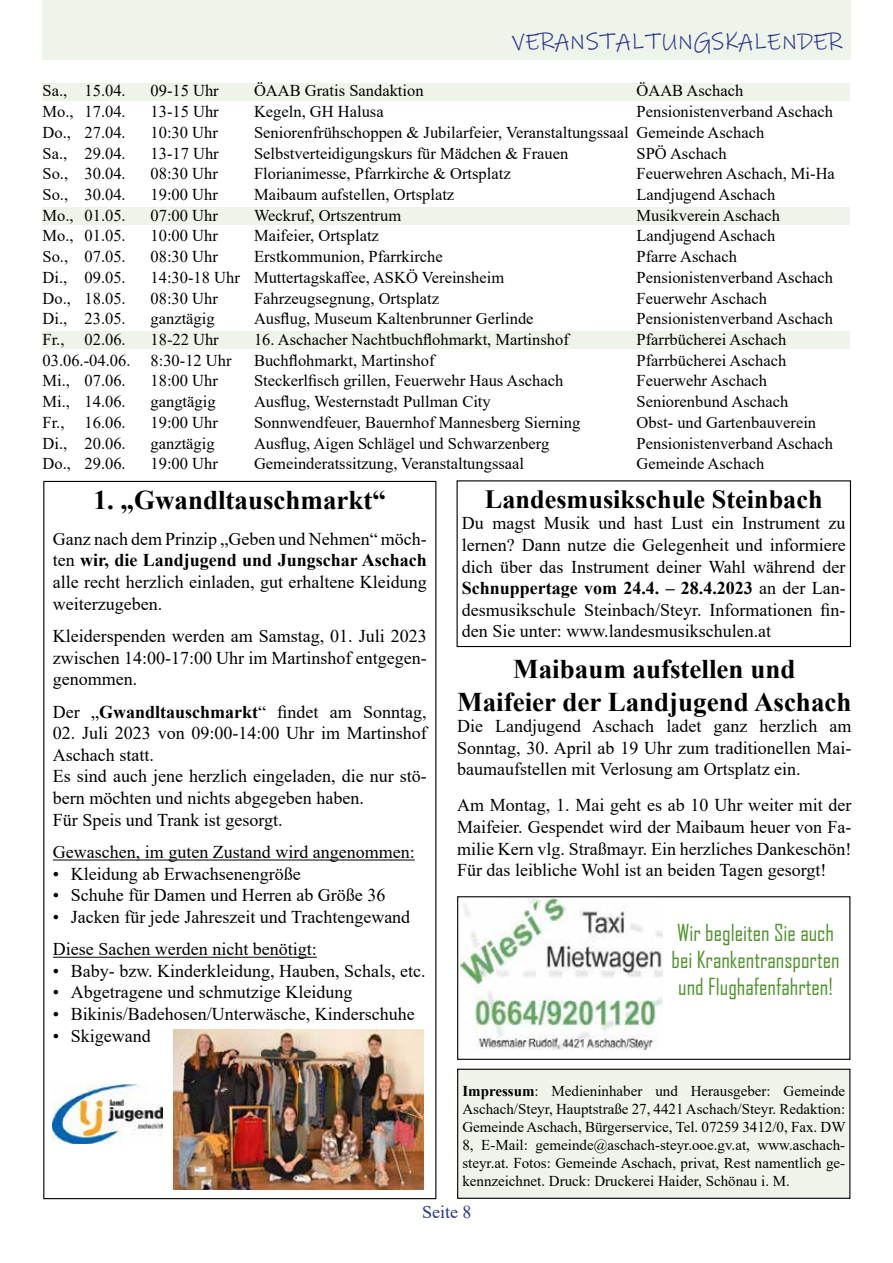
<style>
.page{position:relative;width:893px;height:1263px;background:#fff}
.page>*{position:absolute;margin:0;border:0;box-sizing:border-box;transform-origin:0 0}
.t1{font:700 27px/32.4px "Times New Roman";color:#000;text-align:center}
.t2{font:700 26.25px "Times New Roman";color:#000}
.t3{font:24px "Ink Free";color:#28348b}
.t4{font:22.5px/27px "Agency FB";color:#51942e;text-align:center}
.t5{font:18px/21.6px "Times New Roman";color:#000;text-align:justify}
.t6{font:18px "Times New Roman";color:#28348b}
.t7{font:16.5px "Times New Roman";color:#000}
.t8{font:15px/18px "Times New Roman";color:#000;text-align:justify}
.s1{font-weight:700}
</style>
<div class="page">
<div style="left:43px;top:331px;width:807px;height:18px;background:#eff4ea"></div>
<div style="left:43px;top:207px;width:807px;height:18px;background:#eff4ea"></div>
<div style="left:43px;top:84px;width:807px;height:17px;background:#eff4ea"></div>
<div style="left:457px;top:896px;width:393px;height:164px;border:1px solid #000"></div>
<div style="left:458px;top:1069px;width:392px;height:129px;background:#eff4ea"></div>
<div style="left:457px;top:1069px;width:393px;height:130px;border:1px solid #000"></div>
<img style="left:460px;top:898px;width:203px;height:151px">
<div style="left:457px;top:480px;width:394px;height:167px;border:1px solid #000"></div>
<hr style="left:53px;top:859px;width:362px;height:1px;background:#000">
<hr style="left:53px;top:957px;width:264px;height:1px;background:#000">
<img style="left:173px;top:1030px;width:251px;height:159px">
<div style="left:43px;top:0;width:808px;height:60px;background:#eff4ea"></div>
<img style="left:53px;top:1085px;width:110px;height:58px">
<h3 class="t3" style="left:512px;top:26px;width:332px">VERANSTALTUNGSKALENDER</h3>
<p class="t7" style="left:43px;top:79px;width:85px">Sa., 15.04.</p>
<p class="t7" style="left:151px;top:79px;width:70px">09-15 Uhr</p>
<p class="t7" style="left:254px;top:79px;width:171px">ÖAAB Gratis Sandaktion</p>
<p class="t7" style="left:637px;top:79px;width:108px">ÖAAB Aschach</p>
<p class="t7" style="left:43px;top:100px;width:85px">Mo., 17.04.</p>
<p class="t7" style="left:151px;top:100px;width:70px">13-15 Uhr</p>
<p class="t7" style="left:254px;top:100px;width:131px">Kegeln, GH Halusa</p>
<p class="t7" style="left:637px;top:100px;width:198px">Pensionistenverband Aschach</p>
<p class="t7" style="left:43px;top:121px;width:85px">Do., 27.04.</p>
<p class="t7" style="left:151px;top:121px;width:69px">10:30 Uhr</p>
<p class="t7" style="left:254px;top:121px;width:512px">Seniorenfrühschoppen &amp; Jubilarfeier, Veranstaltungssaal Gemeinde Aschach</p>
<p class="t7" style="left:43px;top:141px;width:85px">Sa., 29.04.</p>
<p class="t7" style="left:151px;top:141px;width:70px">13-17 Uhr</p>
<p class="t7" style="left:254px;top:141px;width:316px">Selbstverteidigungskurs für Mädchen &amp; Frauen</p>
<p class="t7" style="left:637px;top:141px;width:92px">SPÖ Aschach</p>
<p class="t7" style="left:43px;top:162px;width:85px">So., 30.04.</p>
<p class="t7" style="left:151px;top:162px;width:69px">08:30 Uhr</p>
<p class="t7" style="left:254px;top:162px;width:258px">Florianimesse, Pfarrkirche &amp; Ortsplatz</p>
<p class="t7" style="left:637px;top:162px;width:200px">Feuerwehren Aschach, Mi-Ha</p>
<p class="t7" style="left:43px;top:183px;width:85px">So., 30.04.</p>
<p class="t7" style="left:151px;top:183px;width:69px">19:00 Uhr</p>
<p class="t7" style="left:254px;top:183px;width:202px">Maibaum aufstellen, Ortsplatz</p>
<p class="t7" style="left:637px;top:183px;width:140px">Landjugend Aschach</p>
<p class="t7" style="left:43px;top:204px;width:85px">Mo., 01.05.</p>
<p class="t7" style="left:151px;top:204px;width:69px">07:00 Uhr</p>
<p class="t7" style="left:254px;top:204px;width:149px">Weckruf, Ortszentrum</p>
<p class="t7" style="left:637px;top:204px;width:145px">Musikverein Aschach</p>
<p class="t7" style="left:43px;top:224px;width:85px">Mo., 01.05.</p>
<p class="t7" style="left:151px;top:224px;width:69px">10:00 Uhr</p>
<p class="t7" style="left:254px;top:224px;width:126px">Maifeier, Ortsplatz</p>
<p class="t7" style="left:637px;top:224px;width:140px">Landjugend Aschach</p>
<p class="t7" style="left:43px;top:245px;width:85px">So., 07.05.</p>
<p class="t7" style="left:151px;top:245px;width:69px">08:30 Uhr</p>
<p class="t7" style="left:254px;top:245px;width:190px">Erstkommunion, Pfarrkirche</p>
<p class="t7" style="left:637px;top:245px;width:102px">Pfarre Aschach</p>
<p class="t7" style="left:43px;top:266px;width:85px">Di., 09.05.</p>
<p class="t7" style="left:151px;top:266px;width:355px">14:30-18 Uhr Muttertagskaffee, ASKÖ Vereinsheim</p>
<p class="t7" style="left:637px;top:266px;width:198px">Pensionistenverband Aschach</p>
<p class="t7" style="left:43px;top:286px;width:85px">Do., 18.05.</p>
<p class="t7" style="left:151px;top:286px;width:69px">08:30 Uhr</p>
<p class="t7" style="left:254px;top:286px;width:187px">Fahrzeugsegnung, Ortsplatz</p>
<p class="t7" style="left:637px;top:286px;width:132px">Feuerwehr Aschach</p>
<p class="t7" style="left:43px;top:307px;width:85px">Di., 23.05.</p>
<p class="t7" style="left:151px;top:307px;width:66px">ganztägig</p>
<p class="t7" style="left:254px;top:307px;width:281px">Ausflug, Museum Kaltenbrunner Gerlinde</p>
<p class="t7" style="left:637px;top:307px;width:198px">Pensionistenverband Aschach</p>
<p class="t7" style="left:43px;top:328px;width:85px">Fr., 02.06.</p>
<p class="t7" style="left:151px;top:328px;width:70px">18-22 Uhr</p>
<p class="t7" style="left:254px;top:328px;width:316px">16. Aschacher Nachtbuchflohmarkt, Martinshof</p>
<p class="t7" style="left:637px;top:328px;width:151px">Pfarrbücherei Aschach</p>
<p class="t7" style="left:43px;top:349px;width:191px">03.06.-04.06. 8:30-12 Uhr</p>
<p class="t7" style="left:254px;top:349px;width:182px">Buchflohmarkt, Martinshof</p>
<p class="t7" style="left:637px;top:349px;width:151px">Pfarrbücherei Aschach</p>
<p class="t7" style="left:43px;top:369px;width:85px">Mi., 07.06.</p>
<p class="t7" style="left:151px;top:369px;width:69px">18:00 Uhr</p>
<p class="t7" style="left:254px;top:369px;width:311px">Steckerlfisch grillen, Feuerwehr Haus Aschach</p>
<p class="t7" style="left:637px;top:369px;width:132px">Feuerwehr Aschach</p>
<p class="t7" style="left:43px;top:390px;width:85px">Mi., 14.06.</p>
<p class="t7" style="left:151px;top:390px;width:67px">gangtägig</p>
<p class="t7" style="left:254px;top:390px;width:238px">Ausflug, Westernstadt Pullman City</p>
<p class="t7" style="left:637px;top:390px;width:153px">Seniorenbund Aschach</p>
<p class="t7" style="left:43px;top:411px;width:85px">Fr., 16.06.</p>
<p class="t7" style="left:151px;top:411px;width:69px">19:00 Uhr</p>
<p class="t7" style="left:254px;top:411px;width:328px">Sonnwendfeuer, Bauernhof Mannesberg Sierning</p>
<p class="t7" style="left:637px;top:411px;width:181px">Obst- und Gartenbauverein</p>
<p class="t7" style="left:43px;top:431px;width:85px">Di., 20.06.</p>
<p class="t7" style="left:151px;top:431px;width:66px">ganztägig</p>
<p class="t7" style="left:254px;top:431px;width:297px">Ausflug, Aigen Schlägel und Schwarzenberg</p>
<p class="t7" style="left:637px;top:431px;width:198px">Pensionistenverband Aschach</p>
<p class="t7" style="left:43px;top:452px;width:85px">Do., 29.06.</p>
<p class="t7" style="left:151px;top:452px;width:69px">19:00 Uhr</p>
<p class="t7" style="left:254px;top:452px;width:272px">Gemeinderatssitzung, Veranstaltungssaal</p>
<p class="t7" style="left:637px;top:452px;width:129px">Gemeinde Aschach</p>
<h1 class="t1" style="left:94px;top:483px;width:294px">1. „Gwandltauschmarkt“</h1>
<p class="t5" style="left:53px;top:527px;width:375px">Ganz nach dem Prinzip „Geben und Nehmen“ möch&shy;ten <span class="s1">wir, die Landjugend und Jungschar Aschach </span>alle recht herzlich einladen, gut erhaltene Kleidung weiterzugeben.</p>
<p class="t5" style="left:53px;top:625px;width:375px">Kleiderspenden werden am Samstag, 01. Juli 2023 zwischen 14:00-17:00 Uhr im Martinshof entgegen&shy;genommen.</p>
<p class="t5" style="left:53px;top:700px;width:375px">Der „<span class="s1">Gwandltauschmarkt</span>“ findet am Sonntag,</p>
<p class="t5" style="left:53px;top:722px;width:375px;text-align:left">02. Juli 2023 von 09:00-14:00 Uhr im Martinshof Aschach statt.<br>Es sind auch jene herzlich eingeladen, die nur stö&shy;bern möchten und nichts abgegeben haben.<br>Für Speis und Trank ist gesorgt.</p>
<p class="t5" style="left:53px;top:841px;width:363px">Gewaschen, im guten Zustand wird angenommen:</p>
<p class="t5" style="left:53px;top:862px;width:249px">• Kleidung ab Erwachsenengröße</p>
<p class="t5" style="left:53px;top:884px;width:334px">• Schuhe für Damen und Herren ab Größe 36</p>
<p class="t5" style="left:53px;top:900px;width:359px;line-height:32.4px">• Jacken für jede Jahreszeit und Trachtengewand<br>Diese Sachen werden nicht benötigt:</p>
<p class="t5" style="left:53px;top:959px;width:374px">• Baby- bzw. Kinderkleidung, Hauben, Schals, etc.</p>
<p class="t5" style="left:53px;top:981px;width:301px">• Abgetragene und schmutzige Kleidung</p>
<p class="t5" style="left:53px;top:1003px;width:363px">• Bikinis/Badehosen/Unterwäsche, Kinderschuhe</p>
<p class="t5" style="left:53px;top:1024px;width:99px">• Skigewand</p>
<h2 class="t2" style="left:485px;top:480px;width:339px">Landesmusikschule Steinbach</h2>
<p class="t5" style="left:462px;top:512px;width:385px">Du magst Musik und hast Lust ein Instrument zu lernen? Dann nutze die Gelegenheit und informiere dich über das Instrument deiner Wahl während der <span class="s1">Schnuppertage vom 24.4. – 28.4.2023</span> an der Lan&shy;desmusikschule Steinbach/Steyr. Informationen fin&shy;den Sie unter: www.landesmusikschulen.at</p>
<h1 class="t1" style="left:457px;top:652px;width:396px">Maibaum aufstellen und<br>Maifeier der Landjugend Aschach</h1>
<p class="t5" style="left:457px;top:715px;width:396px">Die Landjugend Aschach ladet ganz herzlich am Sonntag, 30. April ab 19 Uhr zum traditionellen Mai&shy;baumaufstellen mit Verlosung am Ortsplatz ein.</p>
<p class="t5" style="left:457px;top:794px;width:396px">Am Montag, 1. Mai geht es ab 10 Uhr weiter mit der Maifeier. Gespendet wird der Maibaum heuer von Fa&shy;milie Kern vlg. Straßmayr. Ein herzliches Dankeschön!<br>Für das leibliche Wohl ist an beiden Tagen gesorgt!</p>
<h3 class="t4" style="left:671px;top:918px;width:170px">Wir begleiten Sie auch bei Krankentransporten und Flughafenfahrten!</h3>
<p class="t8" style="left:462px;top:1082px;width:385px"><span class="s1">Impressum</span>: Medieninhaber und Herausgeber: Gemeinde Aschach/Steyr, Hauptstraße 27, 4421 Aschach/Steyr. Redaktion:<br>Gemeinde Aschach, Bürgerservice, Tel. 07259 3412/0, Fax. DW 8, E-Mail: gemeinde@aschach-steyr.ooe.gv.at, www.aschach&shy;steyr.at. Fotos: Gemeinde Aschach, privat, Rest namentlich ge&shy;kennzeichnet. Druck: Druckerei Haider, Schönau i. M.</p>
<p class="t6" style="left:422px;top:1199px;width:51px">Seite 8</p>
</div>
